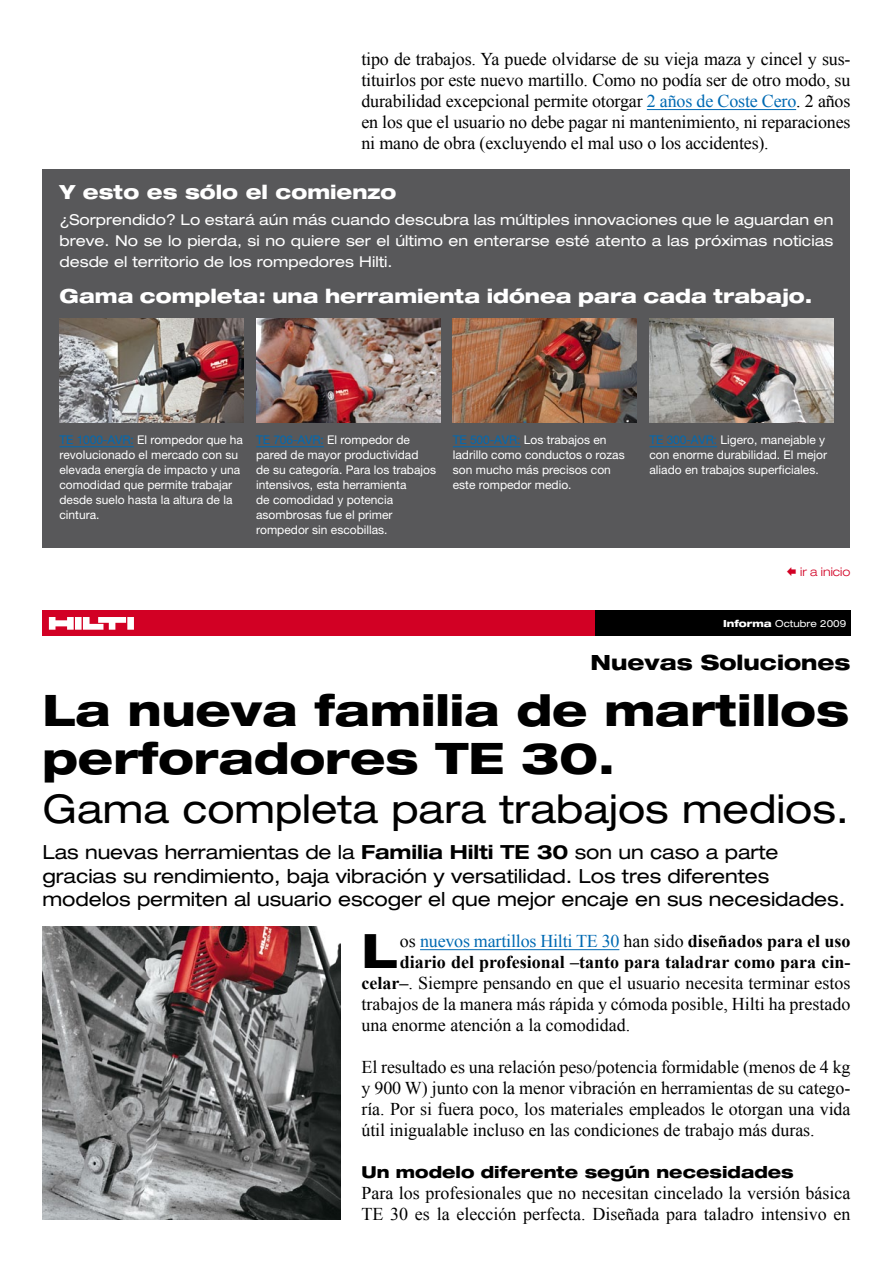
<style>
.page{position:relative;width:893px;height:1263px;background:#fff}
.page>*{position:absolute;margin:0;border:0;box-sizing:border-box;transform-origin:0 0}
._01_TEX_capitular{font:800 expanded 47.4px "Helvetica Neue LT Pro";color:#000}
._00_TITULO_2{font:800 expanded 43.5px/48px "Helvetica Neue LT Pro";color:#000}
.Subtitulo{font:expanded 39.75px "Helvetica Neue LT Pro";color:#000}
.t1{font:800 expanded 21px "Helvetica Neue LT Pro";color:#000}
._01_Entradilla{font:expanded 19.5px/23.4px "Helvetica Neue LT Pro";letter-spacing:-.005em;color:#000}
.BT_titel_bold_20__22{font:800 expanded 19.5px "Helvetica Neue LT Pro";color:#fff}
.Texto_destacado_caj{font:800 expanded 19.5px "Helvetica Neue LT Pro";color:#fff}
._00_TEX_generico{font:18px/21px "Times New Roman";color:#000;text-align:justify}
._01_TEX_capitular-2{font:18px "Times New Roman";color:#000}
._01_TEX_capitular-3{font:18px "Times New Roman";letter-spacing:-.01em;color:#006ab3}
._01_TEX_capitular-4{font:700 18px "Times New Roman";color:#000}
._02_TEX_ladillo{font:800 expanded 16.5px "Helvetica Neue LT Pro";color:#000}
.Texto_destacado_caj-2{font:expanded 15px/21px "Helvetica Neue LT Pro";color:#fff;text-align:justify}
.Pie_de_foto{font:12px/15px "Helvetica Neue LT Pro";color:#fff}
.t2{font:300 expanded 12px "Helvetica Neue LT Pro";color:#d20024}
.t3{font:expanded 9.75px "Helvetica Neue LT Pro";color:#fff}
.s1{color:#006ab3}
.s2{font-weight:800}
.s3{font-weight:700}
.s4{color:#000}
.s5{font-weight:700;color:#000}
</style>
<div class="page">
<hr style="left:647px;top:109px;width:149px;height:1px;background:#006ab3">
<div style="left:43px;top:170px;width:807px;height:378px;background:#58585a"></div>
<img style="left:60px;top:319px;width:183px;height:104px">
<img style="left:256px;top:319px;width:184px;height:104px">
<img style="left:453px;top:319px;width:184px;height:104px">
<img style="left:649px;top:319px;width:184px;height:104px">
<hr style="left:60px;top:446px;width:74px;height:1px;background:#006ab3">
<hr style="left:256px;top:446px;width:68px;height:1px;background:#006ab3">
<hr style="left:453px;top:446px;width:67px;height:1px;background:#006ab3">
<hr style="left:649px;top:446px;width:68px;height:1px;background:#006ab3">
<hr style="left:420px;top:949px;width:199px;height:1px;background:#006ab3">
<img style="left:43px;top:927px;width:297px;height:293px">
<div style="left:43px;top:611px;width:552px;height:25px;background:#d20024"></div>
<svg style="left:49px;top:617px;width:85px;height:13px"></svg>
<div style="left:595px;top:611px;width:255px;height:25px;background:#000"></div>
<p class="_00_TEX_generico" style="left:361px;top:48px;width:491px">tipo de trabajos. Ya puede olvidarse de su vieja maza y cincel y sus&shy;tituirlos por este nuevo martillo. Como no podía ser de otro modo, su durabilidad excepcional permite otorgar <span class="s1">2 años de Coste Cero</span>. 2 años en los que el usuario no debe pagar ni mantenimiento, ni reparaciones ni mano de obra (excluyendo el mal uso o los accidentes).</p>
<p class="Texto_destacado_caj" style="left:60px;top:180px;width:338px">Y esto es sólo el comienzo</p>
<p class="Texto_destacado_caj-2" style="left:60px;top:209px;width:775px">¿Sorprendido? Lo estará aún más cuando descubra las múltiples innovaciones que le aguardan en breve. No se lo pierda, si no quiere ser el último en enterarse esté atento a las próximas noticias desde el territorio de los rompedores Hilti.</p>
<p class="BT_titel_bold_20__22" style="left:60px;top:284px;width:754px">Gama completa: una herramienta idónea para cada trabajo.</p>
<p class="Pie_de_foto" style="left:60px;top:432px;width:185px"><span class="s1">TE 1000-AVR:</span> El rompedor que ha revolucionado el mercado con su elevada energía de impacto y una comodidad que permite trabajar desde suelo hasta la altura de la cintura.</p>
<p class="Pie_de_foto" style="left:256px;top:432px;width:181px"><span class="s1">TE 706-AVR:</span> El rompedor de pared de mayor productividad<br>de su categoría. Para los trabajos intensivos, esta herramienta<br>de comodidad y potencia asombrosas fue el primer rompedor sin escobillas.</p>
<p class="Pie_de_foto" style="left:453px;top:432px;width:173px"><span class="s1">TE 500-AVR:</span> Los trabajos en ladrillo como conductos o rozas son mucho más precisos con este rompedor medio.</p>
<p class="Pie_de_foto" style="left:649px;top:432px;width:179px"><span class="s1">TE 300-AVR:</span> Ligero, manejable y con enorme durabilidad. El mejor aliado en trabajos superficiales.</p>
<p class="t2" style="left:800px;top:565px;width:52px">ir a inicio</p>
<p class="t3" style="left:723px;top:618px;width:125px"><span class="s2">Informa</span> Octubre 2009</p>
<p class="t1" style="left:590px;top:649px;width:261px">Nuevas Soluciones</p>
<p class="_00_TITULO_2" style="left:43px;top:685px;width:808px">La nueva familia de martillos perforadores TE 30.</p>
<p class="Subtitulo" style="left:43px;top:786px;width:808px">Gama completa para trabajos medios.</p>
<p class="_01_Entradilla" style="left:43px;top:840px;width:804px">Las nuevas herramientas de la <span class="s3">Familia Hilti TE 30</span> son un caso a parte gracias su rendimiento, baja vibración y versatilidad. Los tres diferentes modelos permiten al usuario escoger el que mejor encaje en sus necesidades.</p>
<p class="_01_TEX_capitular" style="left:361px;top:920px;width:38px">L</p>
<p class="_01_TEX_capitular-3" style="left:400px;top:928px;width:452px"><span class="s4">os</span> nuevos martillos Hilti TE 30 <span class="s4">han sido</span> <span class="s5">diseñados para el uso</span></p>
<p class="_01_TEX_capitular-4" style="left:400px;top:949px;width:452px">diario del profesional –tanto para taladrar como para cin-</p>
<p class="_01_TEX_capitular-2" style="left:361px;top:970px;width:490px"><span class="s3">celar–</span>. Siempre pensando en que el usuario necesita terminar estos</p>
<p class="_01_TEX_capitular-2" style="left:361px;top:991px;width:490px">trabajos de la manera más rápida y cómoda posible, Hilti ha prestado</p>
<p class="_01_TEX_capitular-2" style="left:361px;top:1012px;width:270px">una enorme atención a la comodidad.</p>
<p class="_00_TEX_generico" style="left:361px;top:1056px;width:491px">El resultado es una relación peso/potencia formidable (menos de 4 kg y 900 W) junto con la menor vibración en herramientas de su catego&shy;ría. Por si fuera poco, los materiales empleados le otorgan una vida útil inigualable incluso en las condiciones de trabajo más duras.</p>
<p class="_02_TEX_ladillo" style="left:361px;top:1161px;width:434px">Un modelo diferente según necesidades</p>
<p class="_00_TEX_generico" style="left:361px;top:1182px;width:490px">Para los profesionales que no necesitan cincelado la versión básica<br>TE 30 es la elección perfecta. Diseñada para taladro intensivo en</p>
</div>
